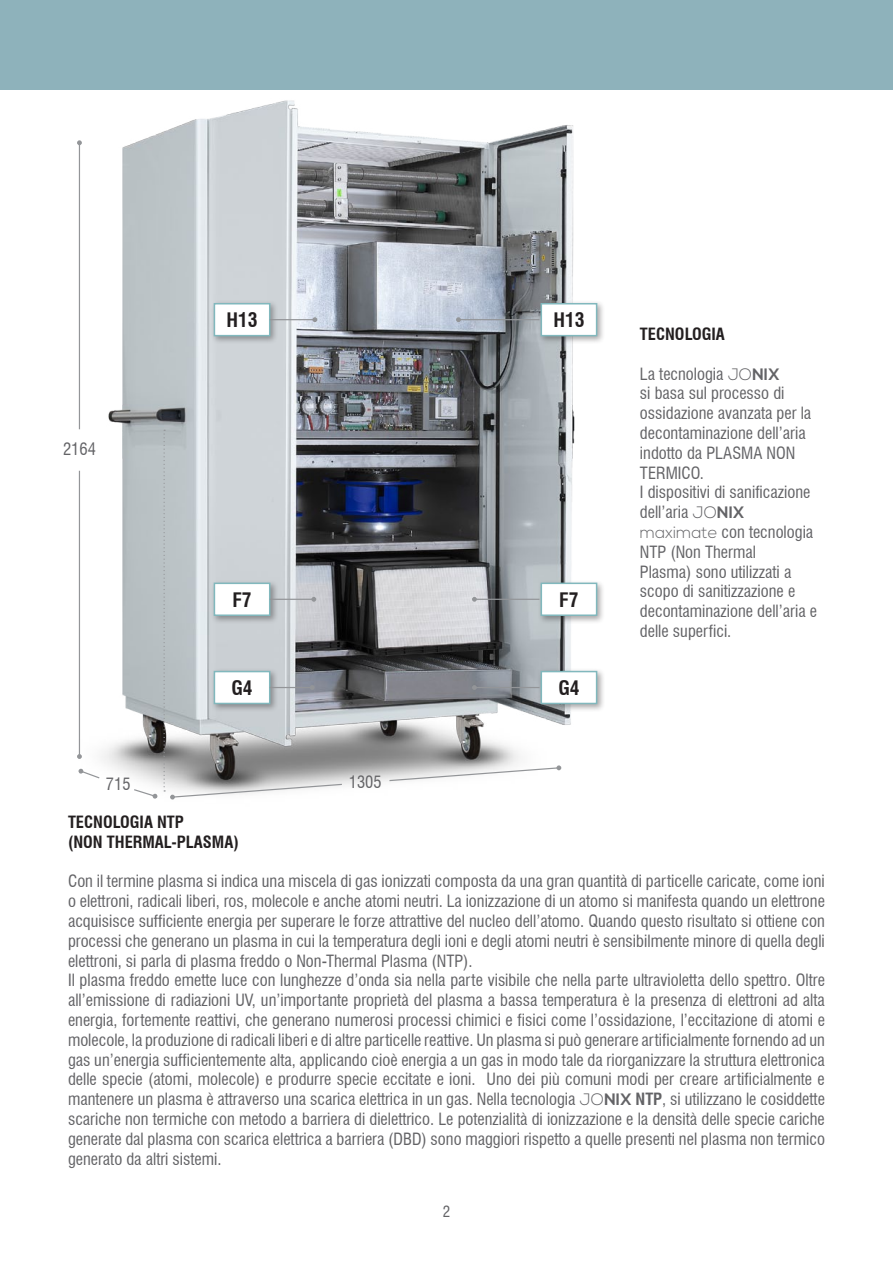
<style>
.page{position:relative;width:893px;height:1263px;background:#fff}
.page>*{position:absolute;margin:0;border:0;box-sizing:border-box;transform-origin:0 0}
.t1{font:700 condensed 19.5px "Swiss 721 BT";color:#231f20}
.t2{font:condensed 16.5px/19.8px "Swiss 721 BT";color:#636366}
.t3{font:700 condensed 16.5px "Swiss 721 BT";color:#231f20}
.t4{font:condensed 15px "Swiss 721 BT";color:#636366}
.s1{font-family:"Nexa";font-weight:300;font-stretch:normal}
.s2{font-family:"Nexa";font-weight:700;font-stretch:normal}
.s3{font-weight:700}
</style>
<div class="page">
<div style="left:0;top:0;width:893px;height:89px;background:#8eb2bb"></div>
<img style="left:60px;top:89px;width:527px;height:703px">
<hr style="left:79px;top:143px;width:1px;height:286px;background:#939598">
<svg style="left:77px;top:140px;width:5px;height:5px"></svg>
<hr style="left:79px;top:471px;width:1px;height:285px;background:#939598">
<svg style="left:77px;top:754px;width:5px;height:5px"></svg>
<svg style="left:133px;top:788px;width:25px;height:11px"></svg>
<svg style="left:78px;top:768px;width:23px;height:11px"></svg>
<div style="left:210px;top:300px;width:69px;height:45px;background:#231f20;opacity:.4"></div>
<div style="left:214px;top:304px;width:56px;height:32px;background:#fff"></div>
<div style="left:214px;top:303px;width:56px;height:33px;border:2px solid #81b8bd"></div>
<hr style="left:270px;top:319px;width:45px;height:1px;background:#939598">
<svg style="left:312px;top:317px;width:5px;height:5px"></svg>
<div style="left:537px;top:300px;width:69px;height:45px;background:#231f20;opacity:.4"></div>
<div style="left:541px;top:304px;width:56px;height:32px;background:#fff"></div>
<div style="left:541px;top:303px;width:56px;height:33px;border:2px solid #81b8bd"></div>
<hr style="left:458px;top:319px;width:81px;height:1px;background:#939598">
<svg style="left:456px;top:317px;width:5px;height:5px"></svg>
<div style="left:537px;top:667px;width:69px;height:45px;background:#231f20;opacity:.4"></div>
<div style="left:541px;top:671px;width:56px;height:32px;background:#fff"></div>
<div style="left:541px;top:671px;width:56px;height:33px;border:2px solid #81b8bd"></div>
<hr style="left:474px;top:687px;width:65px;height:1px;background:#939598">
<svg style="left:472px;top:685px;width:5px;height:5px"></svg>
<div style="left:537px;top:579px;width:69px;height:45px;background:#231f20;opacity:.4"></div>
<div style="left:541px;top:583px;width:56px;height:32px;background:#fff"></div>
<div style="left:541px;top:583px;width:56px;height:33px;border:2px solid #81b8bd"></div>
<hr style="left:474px;top:599px;width:65px;height:1px;background:#939598">
<svg style="left:472px;top:597px;width:5px;height:5px"></svg>
<svg style="left:164px;top:430px;width:179px;height:370px;background:#b3b7ba"></svg>
<svg style="left:388px;top:765px;width:173px;height:17px"></svg>
<p class="t2" style="left:63px;top:440px;width:34px">2164</p>
<p class="t2" style="left:106px;top:774px;width:26px">715</p>
<p class="t1" style="left:226px;top:308px;width:33px">H13</p>
<p class="t1" style="left:553px;top:308px;width:33px">H13</p>
<p class="t1" style="left:232px;top:588px;width:21px">F7</p>
<p class="t1" style="left:231px;top:676px;width:23px">G4</p>
<p class="t2" style="left:349px;top:772px;width:34px">1305</p>
<p class="t1" style="left:559px;top:588px;width:21px">F7</p>
<p class="t1" style="left:558px;top:676px;width:23px">G4</p>
<p class="t3" style="left:640px;top:324px;width:86px">TECNOLOGIA</p>
<p class="t2" style="left:640px;top:364px;width:173px">La tecnologia <span class="s1">JO</span><span class="s2">NIX<br></span>si basa sul processo di ossidazione avanzata per la decontaminazione dell’aria indotto da PLASMA NON<br>TERMICO.</p>
<p class="t2" style="left:640px;top:482px;width:179px">I dispositivi di sanificazione dell’aria <span class="s1">JO</span><span class="s2">NIX </span><span class="s1">maximate</span> con tecnologia<br>NTP (Non Thermal<br>Plasma) sono utilizzati a scopo di sanitizzazione e decontaminazione dell’aria e delle superfici.</p>
<p class="t3" style="left:68px;top:812px;width:117px">TECNOLOGIA NTP</p>
<p class="t3" style="left:68px;top:832px;width:172px">(NON THERMAL-PLASMA)</p>
<p class="t2" style="left:68px;top:871px;width:758px;text-align:justify">Con il termine plasma si indica una miscela di gas ionizzati composta da una gran quantità di particelle caricate, come ioni o elettroni, radicali liberi, ros, molecole e anche atomi neutri. La ionizzazione di un atomo si manifesta quando un elettrone acquisisce sufficiente energia per superare le forze attrattive del nucleo dell’atomo. Quando questo risultato si ottiene con processi che generano un plasma in cui la temperatura degli ioni e degli atomi neutri è sensibilmente minore di quella degli elettroni, si parla di plasma freddo o Non-Thermal Plasma (NTP).</p>
<p class="t2" style="left:68px;top:970px;width:758px;text-align:justify">Il plasma freddo emette luce con lunghezze d’onda sia nella parte visibile che nella parte ultravioletta dello spettro. Oltre all’emissione di radiazioni UV, un’importante proprietà del plasma a bassa temperatura è la presenza di elettroni ad alta energia, fortemente reattivi, che generano numerosi processi chimici e fisici come l’ossidazione, l’eccitazione di atomi e molecole, la produzione di radicali liberi e di altre particelle reattive. Un plasma si può generare artificialmente fornendo ad un gas un’energia sufficientemente alta, applicando cioè energia a un gas in modo tale da riorganizzare la struttura elettronica delle specie (atomi, molecole) e produrre specie eccitate e ioni. Uno dei più comuni modi per creare artificialmente e mantenere un plasma è attraverso una scarica elettrica in un gas. Nella tecnologia <span class="s1">JO</span><span class="s2">NIX</span> <span class="s3">NTP</span>, si utilizzano le cosiddette scariche non termiche con metodo a barriera di dielettrico. Le potenzialità di ionizzazione e la densità delle specie cariche generate dal plasma con scarica elettrica a barriera (DBD) sono maggiori rispetto a quelle presenti nel plasma non termico generato da altri sistemi.</p>
<p class="t4" style="left:443px;top:1202px;width:9px">2</p>
</div>
